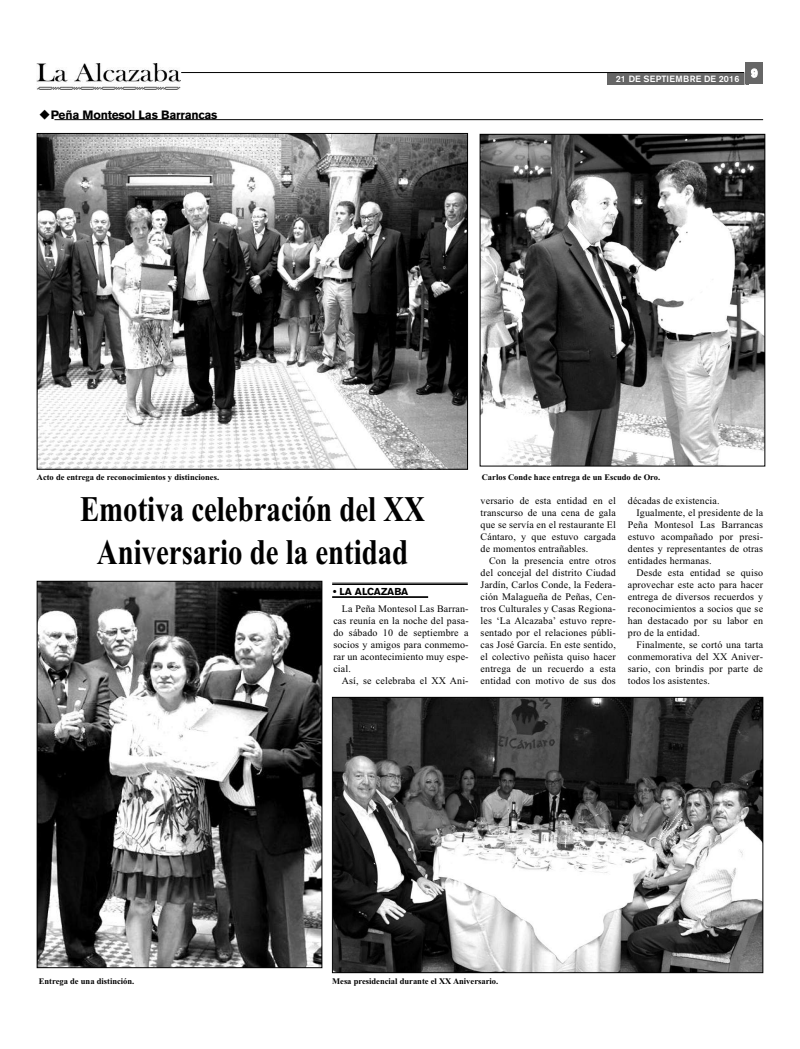
<style>
.page{position:relative;width:800px;height:1049px;background:#fff}
.page>*{position:absolute;margin:0;border:0;box-sizing:border-box;transform-origin:0 0}
.t1{font:700 36px/43px "Times New Roman";color:#000;text-align:center;scale:.8 1}
.t2{font:700 12px "Akzidenz Grotesk BE";letter-spacing:-.015em;color:#000}
.t3{font:10px/12px "Times New Roman";letter-spacing:.015em;color:#000;text-align:justify}
.t4{font:700 10px "Akzidenz Grotesk BE";color:#000}
.t5{font:500 9px "Akzidenz Grotesk BE";letter-spacing:.02em;color:#fff}
.t6{font:700 8.5px "Times New Roman";color:#000}
</style>
<div class="page">
<hr style="left:332px;top:583px;width:135px;height:1px;background:#000">
<hr style="left:332px;top:584px;width:135px;height:1px;background:#000">
<hr style="left:332px;top:596px;width:96px;height:1px;background:#000">
<hr style="left:332px;top:597px;width:96px;height:1px;background:#000">
<hr style="left:54px;top:119px;width:709px;height:1px;background:#000">
<img style="left:39px;top:583px;width:281px;height:383px">
<div style="left:37px;top:581px;width:285px;height:387px;border:1px solid #000"></div>
<img style="left:334px;top:699px;width:427px;height:272px">
<div style="left:332px;top:697px;width:431px;height:276px;border:1px solid #000"></div>
<img style="left:39px;top:135px;width:426px;height:332px">
<div style="left:37px;top:133px;width:430px;height:336px;border:1px solid #000"></div>
<div style="left:607px;top:73px;width:141px;height:11px;background:#666"></div>
<hr style="left:181px;top:72px;width:563px;height:1px;background:#000">
<svg style="left:744px;top:72px;width:1px;height:13px"></svg>
<div style="left:745px;top:63px;width:18px;height:21px;background:#666"></div>
<div style="left:37px;top:60px;width:144px;height:31px;background:linear-gradient(to right,#fff,#fff)"></div>
<img style="left:37px;top:64px;width:143px;height:25px">
<img style="left:481px;top:136px;width:282px;height:328px">
<div style="left:479px;top:134px;width:286px;height:332px;border:1px solid #000"></div>
<p class="t2" style="left:39px;top:110px;width:180px">◆Peña Montesol Las Barrancas</p>
<p class="t5" style="left:615px;top:76px;width:143px">21 DE SEPTIEMBRE DE 2016 <sup>9</sup></p>
<p class="t6" style="left:37px;top:472px;width:184px">Acto de entrega de reconocimientos y distinciones.</p>
<h1 class="t1" style="left:80px;top:487px;width:432px">Emotiva celebración del XX<br>Aniversario de la entidad</h1>
<p class="t4" style="left:333px;top:587px;width:77px">• LA ALCAZABA</p>
<p class="t3" style="left:333px;top:603px;width:137px;text-indent:8px">La Peña Montesol Las Barran&shy;cas reunía en la noche del pasa&shy;do sábado 10 de septiembre a socios y amigos para conmemo&shy;rar un acontecimiento muy espe&shy;cial.</p>
<p class="t3" style="left:342px;top:675px;width:128px">Así, se celebraba el XX Ani-</p>
<p class="t6" style="left:481px;top:472px;width:180px">Carlos Conde hace entrega de un Escudo de Oro.</p>
<p class="t3" style="left:480px;top:495px;width:137px">versario de esta entidad en el transcurso de una cena de gala que se servía en el restaurante El Cántaro, y que estuvo cargada de momentos entrañables.</p>
<p class="t3" style="left:480px;top:555px;width:137px;text-indent:8px">Con la presencia entre otros del concejal del distrito Ciudad Jardín, Carlos Conde, la Federa&shy;ción Malagueña de Peñas, Cen&shy;tros Culturales y Casas Regiona&shy;les ‘La Alcazaba’ estuvo repre&shy;sentado por el relaciones públi&shy;cas José García. En este sentido, el colectivo peñista quiso hacer entrega de un recuerdo a esta entidad con motivo de sus dos</p>
<p class="t3" style="left:627px;top:495px;width:93px">décadas de existencia.</p>
<p class="t3" style="left:636px;top:507px;width:128px">Igualmente, el presidente de la</p>
<p class="t3" style="left:627px;top:519px;width:137px">Peña Montesol Las Barrancas</p>
<p class="t3" style="left:627px;top:531px;width:137px">estuvo acompañado por presi-</p>
<p class="t3" style="left:627px;top:543px;width:137px">dentes y representantes de otras</p>
<p class="t3" style="left:627px;top:555px;width:85px">entidades hermanas.</p>
<p class="t3" style="left:636px;top:567px;width:128px">Desde esta entidad se quiso</p>
<p class="t3" style="left:627px;top:579px;width:137px">aprovechar este acto para hacer</p>
<p class="t3" style="left:627px;top:591px;width:137px">entrega de diversos recuerdos y</p>
<p class="t3" style="left:627px;top:603px;width:137px">reconocimientos a socios que se</p>
<p class="t3" style="left:627px;top:615px;width:137px">han destacado por su labor en</p>
<p class="t3" style="left:627px;top:627px;width:73px">pro de la entidad.</p>
<p class="t3" style="left:636px;top:639px;width:128px">Finalmente, se cortó una tarta</p>
<p class="t3" style="left:627px;top:651px;width:137px">conmemorativa del XX Aniver-</p>
<p class="t3" style="left:627px;top:663px;width:137px">sario, con brindis por parte de</p>
<p class="t3" style="left:627px;top:675px;width:84px">todos los asistentes.</p>
<p class="t6" style="left:39px;top:976px;width:97px">Entrega de una distinción.</p>
<p class="t6" style="left:332px;top:976px;width:167px">Mesa presidencial durante el XX Aniversario.</p>
</div>
